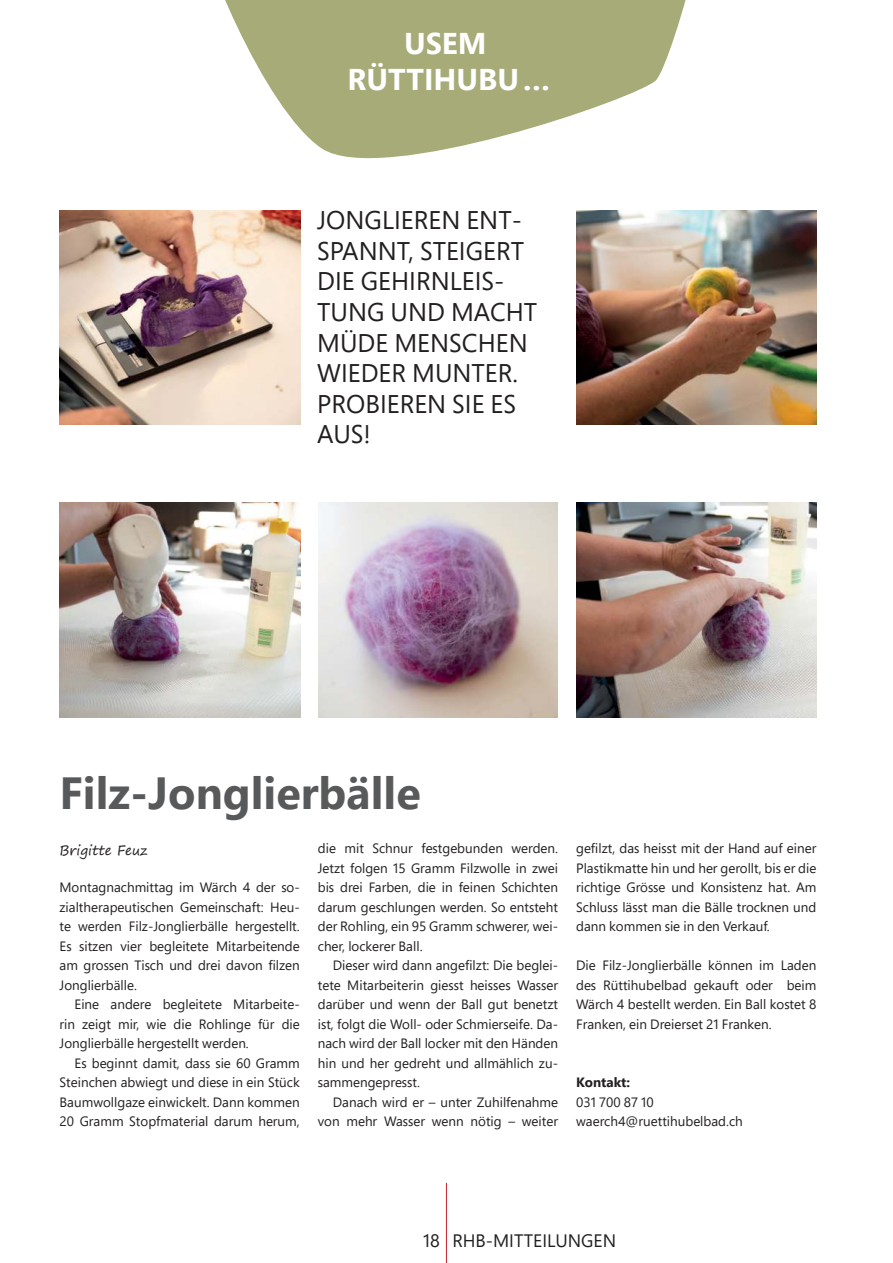
<style>
.page{position:relative;width:893px;height:1263px;background:#fff}
.page>*{position:absolute;margin:0;border:0;box-sizing:border-box;transform-origin:0 0}
.t1{font:700 45px "Segoe Pro";color:#58595b}
.t2{font:700 30px/36px "Segoe Pro";color:#fff;text-align:center}
.t3{font:25.5px/30.6px "Segoe Pro";color:#231f20}
.t4{font:18px "Segoe Pro";color:#231f20}
.t5{font:13.5px/19.5px "Segoe Pro";color:#231f20;text-align:justify}
.t6{font:13.5px "Segoe Print";color:#231f20}
.t7{font:700 13.5px "Segoe Pro";color:#231f20}
</style>
<div class="page">
<hr style="left:446px;top:1183px;width:1px;height:80px;background:#c22026">
<svg style="left:225px;top:0;width:461px;height:159px;fill:#a6ab78"></svg>
<img style="left:60px;top:210px;width:240px;height:214px">
<img style="left:318px;top:503px;width:240px;height:214px">
<img style="left:60px;top:503px;width:240px;height:214px">
<img style="left:577px;top:503px;width:239px;height:214px">
<img style="left:577px;top:210px;width:239px;height:214px">
<h2 class="t2" style="left:348px;top:28px;width:204px">USEM<br>RÜTTIHUBU …</h2>
<h3 class="t3" style="left:317px;top:207px;width:222px">JONGLIEREN ENT-<br>SPANNT, STEIGERT<br>DIE GEHIRNLEIS-<br>TUNG UND MACHT<br>MÜDE MENSCHEN<br>WIEDER MUNTER.<br>PROBIEREN SIE ES<br>AUS!</h3>
<h1 class="t1" style="left:60px;top:775px;width:363px">Filz-Jonglierbälle</h1>
<p class="t6" style="left:60px;top:843px;width:89px">Brigitte Feuz</p>
<p class="t5" style="left:60px;top:879px;width:242px">Montagnachmittag im Wärch 4 der so&shy;zialtherapeutischen Gemeinschaft: Heu&shy;te werden Filz-Jonglierbälle hergestellt.<br>Es sitzen vier begleitete Mitarbeitende am grossen Tisch und drei davon filzen Jonglierbälle.</p>
<p class="t5" style="left:60px;top:996px;width:242px;text-indent:15px">Eine andere begleitete Mitarbeite&shy;rin zeigt mir, wie die Rohlinge für die Jonglierbälle hergestellt werden.</p>
<p class="t5" style="left:60px;top:1054px;width:242px;text-indent:15px">Es beginnt damit, dass sie 60 Gramm Steinchen abwiegt und diese in ein Stück Baumwollgaze einwickelt. Dann kommen 20 Gramm Stopfmaterial darum herum,</p>
<p class="t5" style="left:318px;top:840px;width:242px">die mit Schnur festgebunden werden.<br>Jetzt folgen 15 Gramm Filzwolle in zwei bis drei Farben, die in feinen Schichten darum geschlungen werden. So entsteht der Rohling, ein 95 Gramm schwerer, wei&shy;cher, lockerer Ball.</p>
<p class="t5" style="left:318px;top:955px;width:242px;text-indent:15px">Dieser wird dann angefilzt: Die beglei&shy;tete Mitarbeiterin giesst heisses Wasser darüber und wenn der Ball gut benetzt ist, folgt die Woll- oder Schmierseife. Da&shy;nach wird der Ball locker mit den Händen hin und her gedreht und allmählich zu&shy;sammengepresst.</p>
<p class="t5" style="left:318px;top:1093px;width:242px;text-align:right">Danach wird er – unter Zuhilfenahme von mehr Wasser wenn nötig – weiter</p>
<p class="t5" style="left:576px;top:838px;width:242px">gefilzt, das heisst mit der Hand auf einer Plastikmatte hin und her gerollt, bis er die richtige Grösse und Konsistenz hat. Am Schluss lässt man die Bälle trocknen und dann kommen sie in den Verkauf.</p>
<p class="t5" style="left:576px;top:957px;width:242px">Die Filz-Jonglierbälle können im Laden des Rüttihubelbad gekauft oder beim Wärch 4 bestellt werden. Ein Ball kostet 8<br>Franken, ein Dreierset 21 Franken.</p>
<p class="t7" style="left:576px;top:1077px;width:56px">Kontakt:</p>
<p class="t5" style="left:576px;top:1093px;width:168px">031 700 87 10 waerch4@ruettihubelbad.ch</p>
<h3 class="t4" style="left:423px;top:1233px;width:194px">18 RHB-MITTEILUNGEN</h3>
</div>
